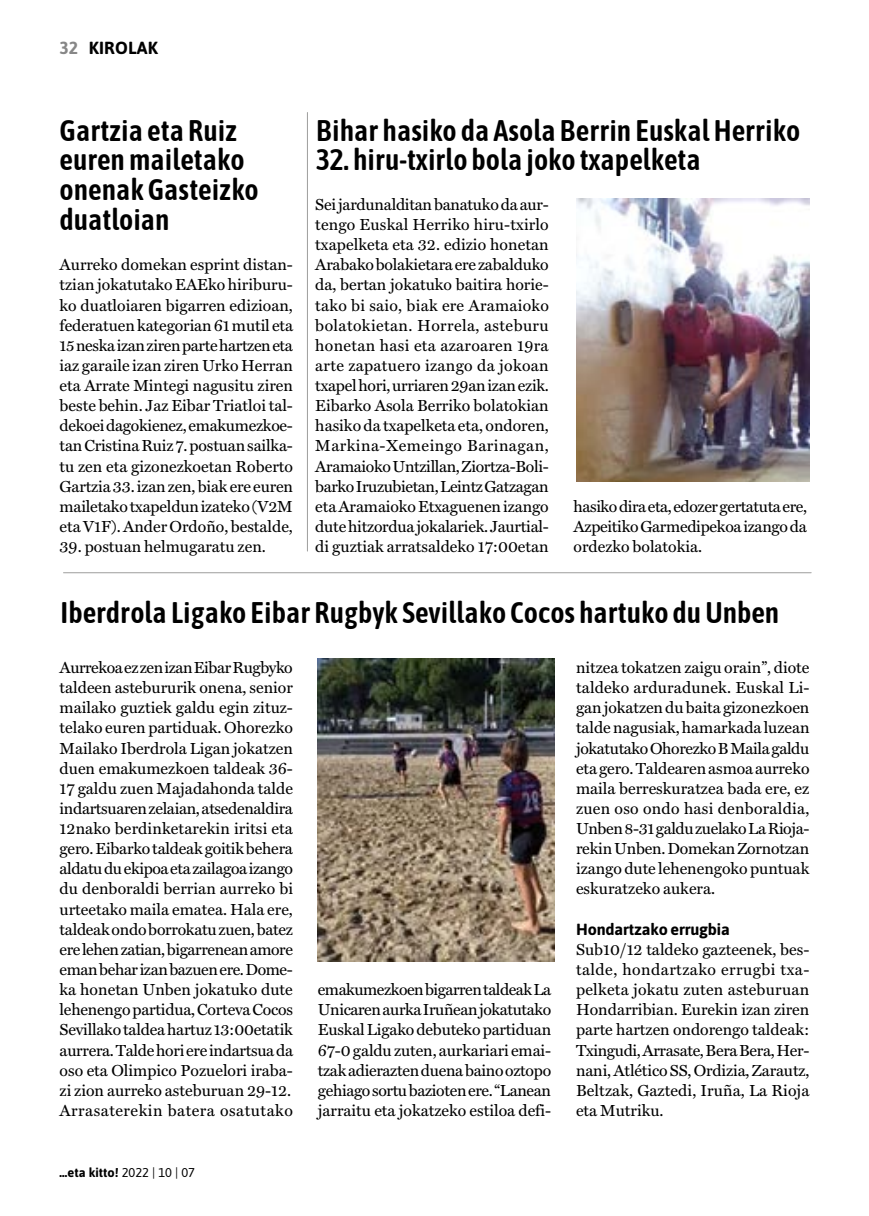
<style>
.page{position:relative;width:869px;height:1216px;background:#fff}
.page>*{position:absolute;margin:0;border:0;box-sizing:border-box;transform-origin:0 0}
.t1{font:600 29.75px/29.8px "Asap Condensed";color:#000}
.t2{font:700 17.5px "Asap";letter-spacing:.01em;color:#000}
.t3{font:16.1px/20.1px "Miller Text Roman";color:#000;text-align:justify}
.t4{font:700 16.1px "Asap";letter-spacing:-.01em;color:#000}
.t5{font:700 12.78px "Asap";color:#000}
.s1{color:#878787}
.s2{font-weight:400}
</style>
<div class="page">
<img style="left:317px;top:658px;width:237px;height:303px">
<hr style="left:63px;top:572px;width:747px;height:1px;background:#9d9d9c">
<img style="left:576px;top:199px;width:233px;height:282px">
<hr style="left:307px;top:112px;width:1px;height:439px;background:#9d9d9c">
<p class="t2" style="left:60px;top:36px;width:100px"><span class="s1">32</span> KIROLAK</p>
<h1 class="t1" style="left:60px;top:114px;width:200px">Gartzia eta Ruiz euren mailetako onenak Gasteizko duatloian</h1>
<p class="t3" style="left:60px;top:254px;width:235px">Aurreko domekan esprint distan&shy;tzian jokatutako EAEko hiriburu&shy;ko duatloiaren bigarren edizioan, federatuen kategorian 61 mutil eta 15 neska izan ziren parte hartzen eta iaz garaile izan ziren Urko Herran eta Arrate Mintegi nagusitu ziren beste behin. Jaz Eibar Triatloi tal&shy;dekoei dagokienez, emakumezkoe&shy;tan Cristina Ruiz 7. postuan sailka&shy;tu zen eta gizonezkoetan Roberto Gartzia 33. izan zen, biak ere euren mailetako txapeldun izateko (V2M eta V1F). Ander Ordoño, bestalde,</p>
<p class="t3" style="left:60px;top:536px;width:208px">39. postuan helmugaratu zen.</p>
<h1 class="t1" style="left:316px;top:114px;width:485px">Bihar hasiko da Asola Berrin Euskal Herriko</h1>
<h1 class="t1" style="left:316px;top:144px;width:386px">32. hiru-txirlo bola joko txapelketa</h1>
<p class="t3" style="left:315px;top:194px;width:235px">Sei jardunalditan banatuko da aur&shy;tengo Euskal Herriko hiru-txirlo txapelketa eta 32. edizio honetan Arabako bolakietara ere zabalduko da, bertan jokatuko baitira horie&shy;tako bi saio, biak ere Aramaioko bolatokietan. Horrela, asteburu honetan hasi eta azaroaren 19ra arte zapatuero izango da jokoan txapel hori, urriaren 29an izan ezik.<br>Eibarko Asola Berriko bolatokian hasiko da txapelketa eta, ondoren, Markina-Xemeingo Barinagan, Aramaioko Untzillan, Ziortza-Boli&shy;barko Iruzubietan, Leintz Gatzagan eta Aramaioko Etxaguenen izango dute hitzordua jokalariek. Jaurtial&shy;di guztiak arratsaldeko 17:00etan</p>
<p class="t3" style="left:573px;top:496px;width:235px">hasiko dira eta, edozer gertatuta ere, Azpeitiko Garmedipekoa izango da ordezko bolatokia.</p>
<h1 class="t1" style="left:61px;top:596px;width:720px">Iberdrola Ligako Eibar Rugbyk Sevillako Cocos hartuko du Unben</h1>
<p class="t3" style="left:60px;top:657px;width:235px;text-align:left">Aurrekoa ez zen izan Eibar Rugbyko taldeen astebururik onena, senior mailako guztiek galdu egin zituz&shy;telako euren partiduak. Ohorezko Mailako Iberdrola Ligan jokatzen duen emakumezkoen taldeak 36- 17 galdu zuen Majadahonda talde indartsuaren zelaian, atsedenaldira 12nako berdinketarekin iritsi eta gero. Eibarko taldeak goitik behera aldatu du ekipoa eta zailagoa izango du denboraldi berrian aurreko bi urteetako maila ematea. Hala ere, taldeak ondo borrokatu zuen, batez ere lehen zatian, bigarrenean amore eman behar izan bazuen ere. Dome&shy;ka honetan Unben jokatuko dute lehenengo partidua, Corteva Cocos Sevillako taldea hartuz 13:00etatik aurrera. Talde hori ere indartsua da oso eta Olimpico Pozuelori iraba&shy;zi zion aurreko asteburuan 29-12.<br>Arrasaterekin batera osatutako</p>
<p class="t5" style="left:60px;top:1162px;width:137px">…eta kitto! <span class="s2">2022 | 10 | 07</span></p>
<p class="t3" style="left:317px;top:979px;width:235px">emakumezkoen bigarren taldeak La Unicaren aurka Iruñean jokatutako Euskal Ligako debuteko partiduan 67-0 galdu zuten, aurkariari emai&shy;tzak adierazten duena baino oztopo gehiago sortu bazioten ere. “Lanean jarraitu eta jokatzeko estiloa defi-</p>
<p class="t3" style="left:575px;top:657px;width:235px">nitzea tokatzen zaigu orain”, diote taldeko arduradunek. Euskal Li&shy;gan jokatzen du baita gizonezkoen talde nagusiak, hamarkada luzean jokatutako Ohorezko B Maila galdu eta gero. Taldearen asmoa aurreko maila berreskuratzea bada ere, ez zuen oso ondo hasi denboraldia, Unben 8-31 galdu zuelako La Rioja&shy;rekin Unben. Domekan Zornotzan izango dute lehenengoko puntuak eskuratzeko aukera.</p>
<p class="t4" style="left:575px;top:917px;width:155px">Hondartzako errugbia</p>
<p class="t3" style="left:575px;top:939px;width:235px">Sub10/12 taldeko gazteenek, bes&shy;talde, hondartzako errugbi txa&shy;pelketa jokatu zuten asteburuan Hondarribian. Eurekin izan ziren parte hartzen ondorengo taldeak:<br>Txingudi, Arrasate, Bera Bera, Her&shy;nani, Atlético SS, Ordizia, Zarautz, Beltzak, Gaztedi, Iruña, La Rioja eta Mutriku.</p>
</div>
